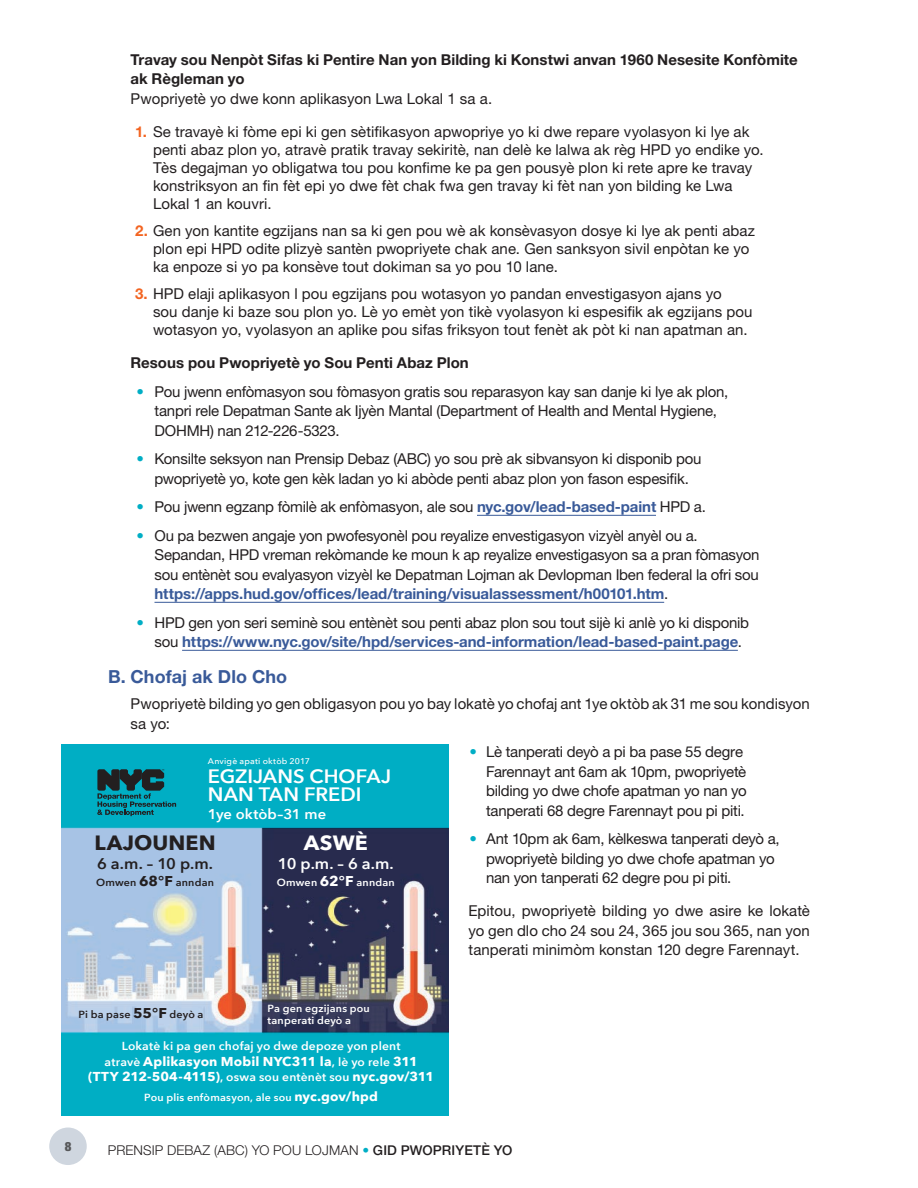
<style>
.page{position:relative;width:918px;height:1188px;background:#fff}
.page>*{position:absolute;margin:0;border:0;box-sizing:border-box;transform-origin:0 0}
.t1{font:700 20.55px "Avenir Next";letter-spacing:.005em;color:#231f20;scale:1.04 1}
.t2{font:700 20.55px "Avenir Next";color:#fff;scale:1.04 1}
.t3{font:600 19.35px/18px "Avenir Next";color:#fff;scale:1.04 1}
.t4{font:700 18px "Helvetica Neue LT Std";letter-spacing:.005em;color:#395a99}
.t5{font:600 15.45px "Avenir Next";color:#231f20;scale:1.04 1}
.t6{font:600 15.45px "Avenir Next";color:#fff;scale:1.04 1}
.t7{font:15px/19.5px "Helvetica Neue LT Std";letter-spacing:-.01em;color:#231f20}
.t8{font:700 15px/19.5px "Helvetica Neue LT Std";letter-spacing:.005em;color:#231f20}
.t9{font:600 14.25px "Avenir Next";letter-spacing:.005em;color:#fff;scale:1.04 1}
.t10{font:300 13.5px "Helvetica Neue LT Std";letter-spacing:.01em;color:#231f20}
.t11{font:700 12.9px/15.5px "Avenir Next";letter-spacing:.01em;color:#fff;text-align:center;scale:1.04 1}
.t12{font:900 condensed 12.75px "Helvetica Neue LT Std";color:#57585a}
.t13{font:600 11.55px "Avenir Next";letter-spacing:.015em;color:#fff;scale:1.04 1}
.t14{font:600 10.35px/12.3px "Avenir Next";letter-spacing:.02em;color:#fff;scale:1.04 1}
.t15{font:600 10.35px "Avenir Next";letter-spacing:.02em;color:#231f20;scale:1.04 1}
.t16{font:500 8.4px "Avenir Next";letter-spacing:.02em;color:#fff;scale:1.04 1}
.s1{font-weight:700;color:#f36421}
.s2{color:#00aec5}
.s3{font-weight:700;color:#395a99}
.s4{font-weight:700;font-size:14.25px}
.s5{font-weight:600;font-size:11.55px}
.s6{font-weight:700;font-size:12.9px}
.s7{font-weight:500}
</style>
<div class="page">
<div style="left:49px;top:1128px;width:38px;height:37px;background:#cfd6df;border-radius:50%"></div>
<hr style="left:477px;top:515px;width:179px;height:1px;background:#395a99">
<hr style="left:154px;top:602px;width:510px;height:1px;background:#395a99">
<hr style="left:182px;top:650px;width:556px;height:1px;background:#395a99">
<img style="left:62px;top:744px;width:386px;height:371px">
<svg style="left:97px;top:769px;width:79px;height:47px;background:#0f6f7c"></svg>
<p class="t8" style="left:130px;top:49px;width:669px">Travay sou Nenpòt Sifas ki Pentire Nan yon Bilding ki Konstwi anvan 1960 Nesesite Konfòmite ak Règleman yo</p>
<p class="t7" style="left:130px;top:88px;width:363px">Pwopriyetè yo dwe konn aplikasyon Lwa Lokal 1 sa a.</p>
<p class="t7" style="left:153px;top:123px;width:612px;line-height:18px;text-indent:-18px"><span class="s1">1.</span> Se travayè ki fòme epi ki gen sètifikasyon apwopriye yo ki dwe repare vyolasyon ki lye ak penti abaz plon yo, atravè pratik travay sekiritè, nan delè ke lalwa ak règ HPD yo endike yo.<br>Tès degajman yo obligatwa tou pou konfime ke pa gen pousyè plon ki rete apre ke travay konstriksyon an fin fèt epi yo dwe fèt chak fwa gen travay ki fèt nan yon bilding ke Lwa Lokal 1 an kouvri.</p>
<p class="t7" style="left:153px;top:222px;width:604px;line-height:18px;text-indent:-18px"><span class="s1">2.</span> Gen yon kantite egzijans nan sa ki gen pou wè ak konsèvasyon dosye ki lye ak penti abaz plon epi HPD odite plizyè santèn pwopriyete chak ane. Gen sanksyon sivil enpòtan ke yo ka enpoze si yo pa konsève tout dokiman sa yo pou 10 lane.</p>
<p class="t7" style="left:153px;top:284px;width:601px;line-height:18px;text-indent:-18px"><span class="s1">3.</span> HPD elaji aplikasyon l pou egzijans pou wotasyon yo pandan envestigasyon ajans yo<br>sou danje ki baze sou plon yo. Lè yo emèt yon tikè vyolasyon ki espesifik ak egzijans pou wotasyon yo, vyolasyon an aplike pou sifas friksyon tout fenèt ak pòt ki nan apatman an.</p>
<p class="t8" style="left:130px;top:353px;width:340px">Resous pou Pwopriyetè yo Sou Penti Abaz Plon</p>
<p class="t7" style="left:154px;top:381px;width:575px;text-indent:-18px"><span class="s2">•</span> Pou jwenn enfòmasyon sou fòmasyon gratis sou reparasyon kay san danje ki lye ak plon, tanpri rele Depatman Sante ak Ijyèn Mantal (Department of Health and Mental Hygiene,<br>DOHMH) nan 212-226-5323.</p>
<p class="t7" style="left:136px;top:449px;width:567px;text-align:center"><span class="s2">•</span> Konsilte seksyon nan Prensip Debaz (ABC) yo sou prè ak sibvansyon ki disponib pou pwopriyetè yo, kote gen kèk ladan yo ki abòde penti abaz plon yon fason espesifik.</p>
<p class="t7" style="left:136px;top:497px;width:571px"><span class="s2">•</span> Pou jwenn egzanp fòmilè ak enfòmasyon, ale sou <span class="s3">nyc.gov/lead-based-paint</span> HPD a.</p>
<p class="t7" style="left:154px;top:525px;width:607px;text-indent:-18px"><span class="s2">•</span> Ou pa bezwen angaje yon pwofesyonèl pou reyalize envestigasyon vizyèl anyèl ou a.<br>Sepandan, HPD vreman rekòmande ke moun k ap reyalize envestigasyon sa a pran fòmasyon sou entènèt sou evalyasyon vizyèl ke Depatman Lojman ak Devlopman Iben federal la ofri sou <span class="s3">https://apps.hud.gov/offices/lead/training/visualassessment/h00101.htm</span>.</p>
<p class="t7" style="left:154px;top:612px;width:596px;text-indent:-18px"><span class="s2">•</span> HPD gen yon seri seminè sou entènèt sou penti abaz plon sou tout sijè ki anlè yo ki disponib sou <span class="s3">https://www.nyc.gov/site/hpd/services-and-information/lead-based-paint.page</span>.</p>
<p class="t4" style="left:108px;top:665px;width:181px">B. Chofaj ak Dlo Cho</p>
<p class="t7" style="left:130px;top:694px;width:681px">Pwopriyetè bilding yo gen obligasyon pou yo bay lokatè yo chofaj ant 1ye oktòb ak 31 me sou kondisyon sa yo:</p>
<p class="t7" style="left:486px;top:742px;width:262px;text-indent:-16px"><span class="s2">•</span> Lè tanperati deyò a pi ba pase 55 degre Farennayt ant 6am ak 10pm, pwopriyetè bilding yo dwe chofe apatman yo nan yo tanperati 68 degre Farennayt pou pi piti.</p>
<p class="t7" style="left:486px;top:829px;width:295px;text-indent:-16px"><span class="s2">•</span> Ant 10pm ak 6am, kèlkeswa tanperati deyò a, pwopriyetè bilding yo dwe chofe apatman yo nan yon tanperati 62 degre pou pi piti.</p>
<p class="t7" style="left:468px;top:901px;width:343px;text-align:justify">Epitou, pwopriyetè bilding yo dwe asire ke lokatè yo gen dlo cho 24 sou 24, 365 jou sou 365, nan yon tanperati minimòm konstan 120 degre Farennayt.</p>
<p class="t16" style="left:208px;top:753px;width:100px">Anvigè apati oktòb 2017</p>
<p class="t3" style="left:208px;top:766px;width:178px">EGZIJANS CHOFAJ<br>NAN TAN FREDI</p>
<p class="t9" style="left:208px;top:801px;width:115px">1ye oktòb–31 me</p>
<h1 class="t1" style="left:94px;top:825px;width:118px">LAJOUNEN</h1>
<p class="t5" style="left:97px;top:850px;width:113px">6 a.m. – 10 p.m.</p>
<p class="t15" style="left:96px;top:873px;width:115px">Omwen <span class="s4">68°F</span> anndan</p>
<h1 class="t2" style="left:304px;top:825px;width:63px">ASWÈ</h1>
<p class="t6" style="left:278px;top:850px;width:113px">10 p.m. – 6 a.m.</p>
<p class="t14" style="left:277px;top:876px;width:115px">Omwen <span class="s4">62°F</span> anndan</p>
<p class="t14" style="left:268px;top:1002px;width:100px">Pa gen egzijans pou tanperati deyò a</p>
<p class="t13" style="left:122px;top:1036px;width:270px">Lokatè ki pa gen chofaj yo dwe depoze yon plent</p>
<p class="t11" style="left:88px;top:1053px;width:334px"><span class="s5">atravè</span> Aplikasyon Mobil NYC311 la<span class="s5">, lè yo rele</span> 311 (TTY 212-504-4115)<span class="s5">, oswa sou entènèt sou</span> nyc.gov/311</p>
<p class="t14" style="left:144px;top:1091px;width:226px">Pou plis enfòmasyon, ale sou <span class="s6">nyc.gov/hpd</span></p>
<p class="t15" style="left:79px;top:1005px;width:122px">Pi ba pase <span class="s4">55°F</span> deyò a</p>
<p class="t12" style="left:65px;top:1138px;width:8px">8</p>
<p class="t10" style="left:108px;top:1142px;width:406px">PRENSIP DEBAZ (ABC) YO POU LOJMAN <span class="s2">•</span> <span class="s7">GID PWOPRIYETÈ YO</span></p>
</div>
